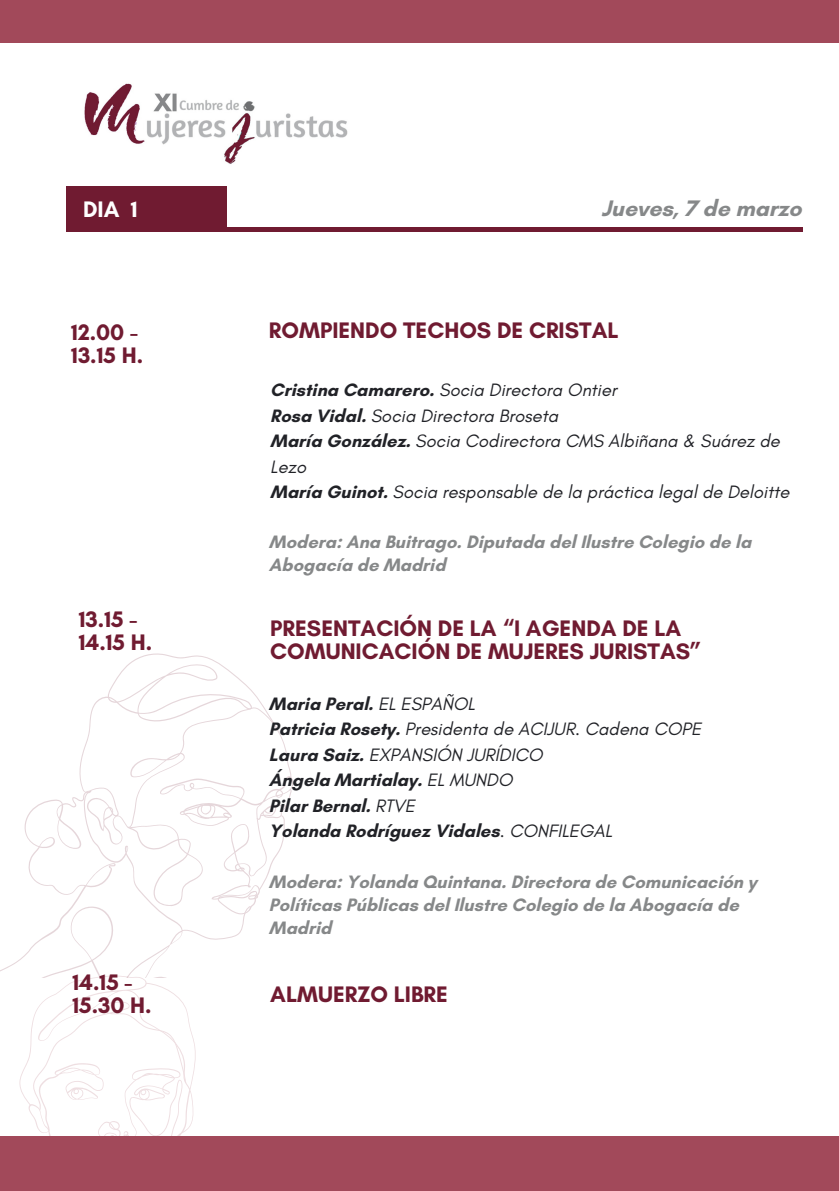
<style>
.page{position:relative;width:839px;height:1191px;background:#fff}
.page>*{position:absolute;margin:0;border:0;box-sizing:border-box;transform-origin:0 0}
.t1{font:700 22.8px/22.8px "Glacial Indifference";color:#701b31}
.t2{font:700 22.8px "Glacial Indifference";color:#868889}
.t3{font:700 22.8px "Glacial Indifference";color:#fff}
.t4{font:italic 18.2px/25.6px "Glacial Indifference";color:#212227}
.t5{font:700 18.2px/22.8px "Glacial Indifference";color:#868889}
.t6{font:700 18.2px "Glacial Indifference";color:#212227}
.s1{font-weight:700;font-style:normal}
.s2{font-weight:400;font-style:italic}
</style>
<div class="page">
<div style="left:67px;top:227px;width:735px;height:5px;background:#701b31"></div>
<div style="left:67px;top:186px;width:160px;height:46px;background:#701b31"></div>
<div style="left:0;top:0;width:838px;height:43px;background:#a2495a"></div>
<div style="left:0;top:1136px;width:838px;height:55px;background:#a2495a"></div>
<svg style="left:0;top:653px;width:293px;height:483px"></svg>
<img style="left:84px;top:83px;width:264px;height:81px">
<p class="t3" style="left:83px;top:195px;width:56px">DIA 1</p>
<h1 class="t2" style="left:601px;top:194px;width:202px">Jueves, 7 de marzo</h1>
<p class="t1" style="left:71px;top:321px;width:73px">12.00 -<br>13.15 H.</p>
<p class="t1" style="left:269px;top:318px;width:351px">ROMPIENDO TECHOS DE CRISTAL</p>
<h2 class="t4" style="left:270px;top:377px;width:348px"><span class="s1">Cristina Camarero.</span> Socia Directora Ontier</h2>
<h3 class="t4" style="left:270px;top:402px;width:289px"><span class="s1">Rosa Vidal.</span> Socia Directora Broseta</h3>
<h3 class="t4" style="left:270px;top:428px;width:511px"><span class="s1">María González.</span> Socia Codirectora CMS Albiñana &amp; Suárez de<br>Lezo</h3>
<p class="t4" style="left:270px;top:479px;width:520px"><span class="s1">María Guinot.</span> Socia responsable de la práctica legal de Deloitte</p>
<p class="t1" style="left:79px;top:608px;width:75px">13.15 -<br>14.15 H.</p>
<h3 class="t1" style="left:72px;top:971px;width:81px">14.15 -<br>15.30 H.</h3>
<h3 class="t5" style="left:269px;top:530px;width:484px">Modera: Ana Buitrago. Diputada del Ilustre Colegio de la<br>Abogacía de Madrid</h3>
<p class="t1" style="left:270px;top:617px;width:433px">PRESENTACIÓN DE LA “I AGENDA DE LA<br>COMUNICACIÓN DE MUJERES JURISTAS”</p>
<p class="t6" style="left:269px;top:692px;width:207px">Maria Peral. <span class="s2">EL ESPAÑOL</span></p>
<p class="t4" style="left:269px;top:716px;width:433px"><span class="s1">Patricia Rosety.</span> Presidenta de ACIJUR. Cadena COPE</p>
<p class="t4" style="left:269px;top:742px;width:275px"><span class="s1">Laura Saiz.</span> EXPANSIÓN JURÍDICO</p>
<p class="t6" style="left:269px;top:769px;width:245px">Ángela Martialay. <span class="s2">EL MUNDO</span></p>
<p class="t6" style="left:269px;top:794px;width:147px">Pilar Bernal. <span class="s2">RTVE</span></p>
<h4 class="t6" style="left:269px;top:820px;width:345px">Yolanda Rodríguez Vidales<span class="s2">. CONFILEGAL</span></h4>
<h3 class="t5" style="left:269px;top:871px;width:489px">Modera: Yolanda Quintana. Directora de Comunicación y<br>Políticas Públicas del Ilustre Colegio de la Abogacía de<br>Madrid</h3>
<h4 class="t1" style="left:270px;top:982px;width:179px">ALMUERZO LIBRE</h4>
</div>
